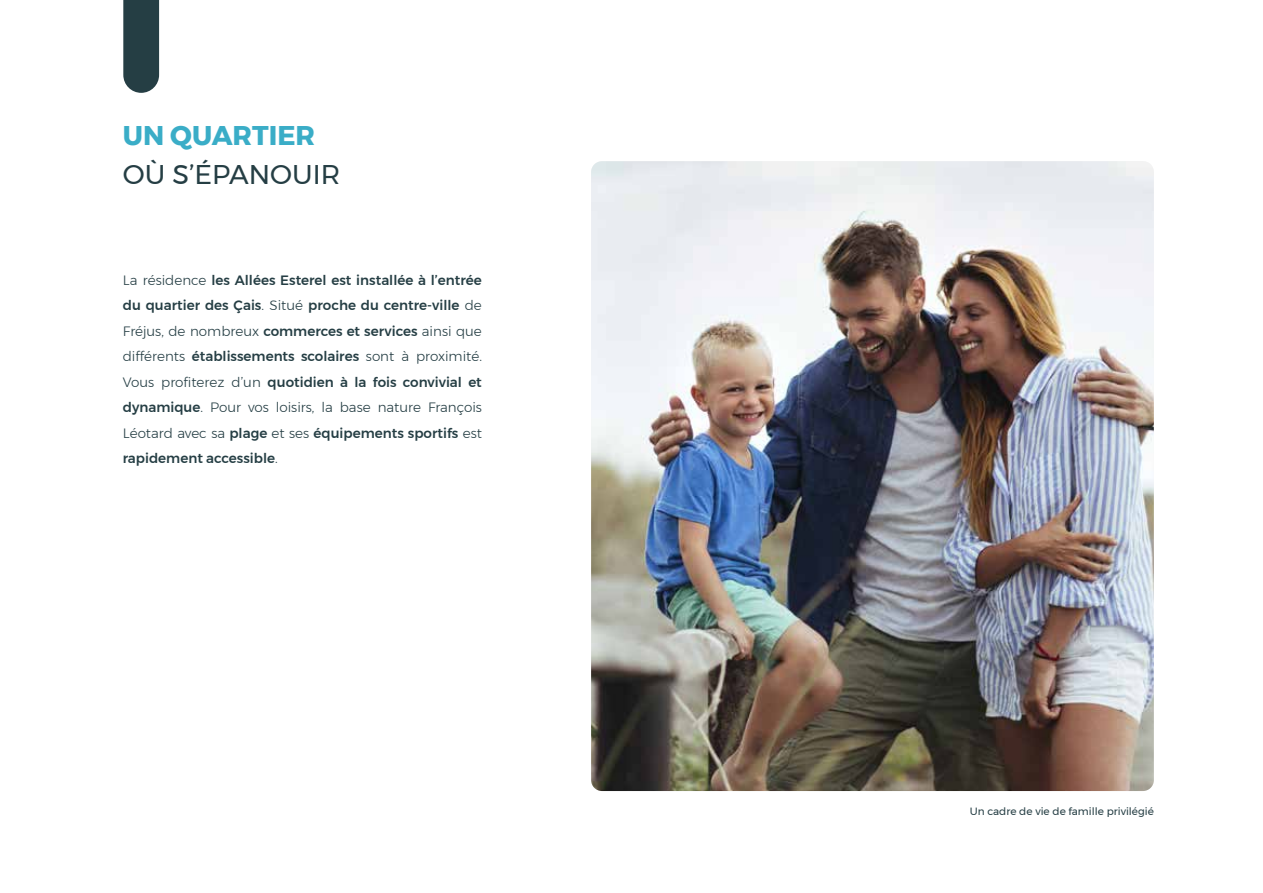
<style>
.page{position:relative;width:1263px;height:893px;background:#fff}
.page>*{position:absolute;margin:0;border:0;box-sizing:border-box;transform-origin:0 0}
.t1{font:27px "Montserrat";color:#253e44}
.t2{font:700 27px "Montserrat";color:#3aadc7}
.t3{font:500 13.5px/25.5px "Montserrat";color:#253e44;text-align:justify}
.t4{font:10.5px "Montserrat";color:#253e44}
.s1{font-weight:300}
</style>
<div class="page">
<svg style="left:123px;top:0;width:36px;height:93px;background:#30474d"></svg>
<img style="left:591px;top:161px;width:563px;height:630px">
<h1 class="t2" style="left:123px;top:114px;width:194px">UN QUARTIER</h1>
<h1 class="t1" style="left:123px;top:154px;width:219px">OÙ S’ÉPANOUIR</h1>
<p class="t3" style="left:123px;top:267px;width:361px"><span class="s1">La résidence</span> les Allées Esterel est installée à l’entrée du quartier des Çais<span class="s1">. Situé</span> proche du centre-ville <span class="s1">de Fréjus, de nombreux</span> commerces et services <span class="s1">ainsi que différents</span> établissements scolaires <span class="s1">sont à proximité.<br>Vous profiterez d’un</span> quotidien à la fois convivial et dynamique<span class="s1">. Pour vos loisirs, la base nature François Léotard avec sa</span> plage <span class="s1">et ses</span> équipements sportifs <span class="s1">est </span>rapidement accessible<span class="s1">.</span></p>
<p class="t4" style="left:970px;top:803px;width:186px">Un cadre de vie de famille privilégié</p>
</div>
